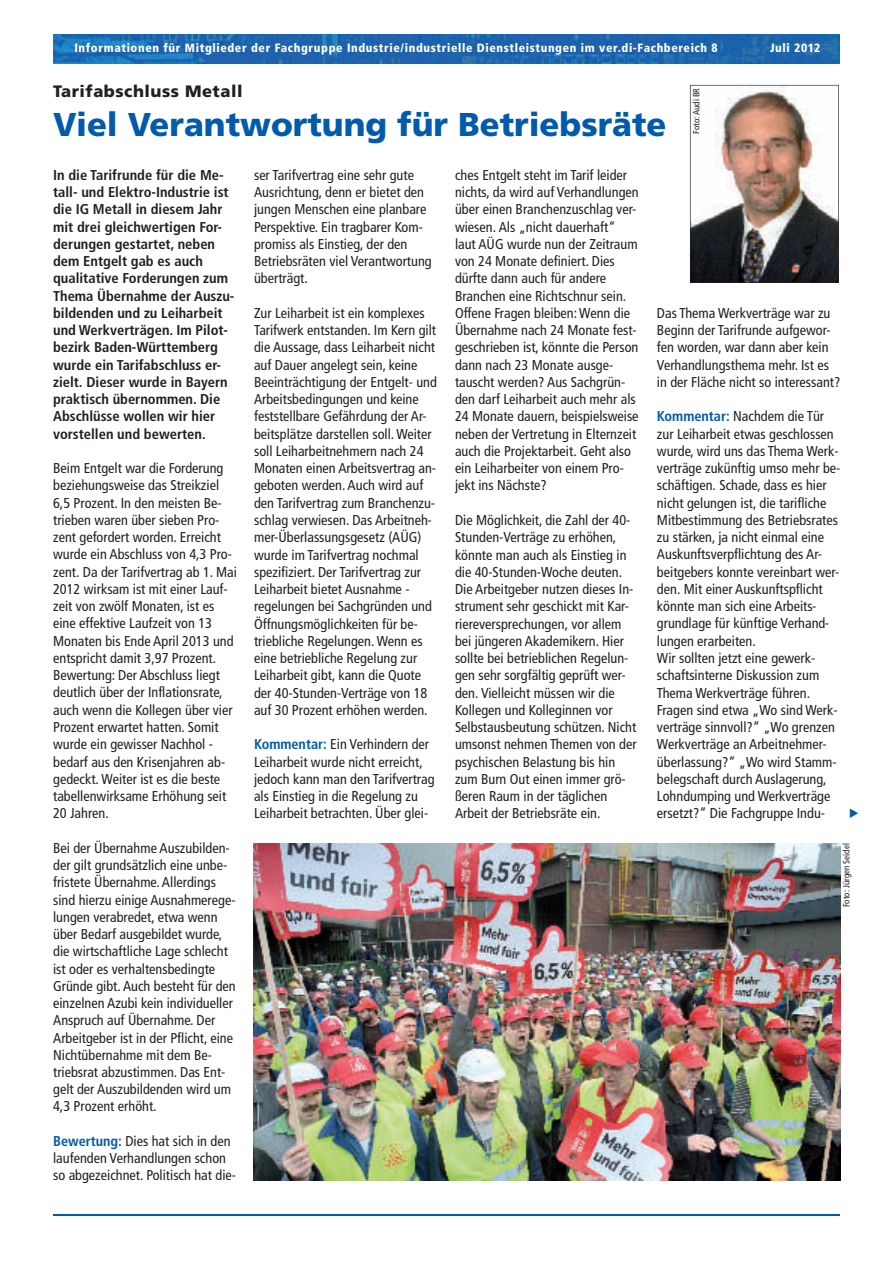
<style>
.page{position:relative;width:893px;height:1263px;background:#fff}
.page>*{position:absolute;margin:0;border:0;box-sizing:border-box;transform-origin:0 0}
.t1{font:900 33px "Frutiger LT";color:#015aaa}
.t2{font:900 16.5px "Frutiger LT";letter-spacing:.03em;color:#231f20}
.t3{font:condensed 14.25px/17.2px "Frutiger LT";color:#231f20}
.t4{font:700 condensed 14.25px/17.2px "Frutiger LT";color:#231f20}
.t5{font:900 condensed 12px "Frutiger LT";letter-spacing:.05em;color:#fff}
.t6{font:10.5px "Hira Kaku Pro W6";color:#015aaa}
.t7{font:condensed 9px "Frutiger LT";color:#231f20}
.s1{font-weight:700;color:#015aaa}
</style>
<div class="page">
<img style="left:53px;top:34px;width:787px;height:30px">
<hr style="left:53px;top:1214px;width:787px;height:2px;background:#015aaa">
<img style="left:690px;top:85px;width:149px;height:198px">
<img style="left:254px;top:843px;width:587px;height:338px">
<p class="t5" style="left:74px;top:43px;width:645px">Informationen für Mitglieder der Fachgruppe Industrie/industrielle Dienstleistungen im ver.di-Fachbereich 8</p>
<p class="t5" style="left:770px;top:43px;width:52px">Juli 2012</p>
<p class="t2" style="left:53px;top:85px;width:191px">Tarifabschluss Metall</p>
<h1 class="t1" style="left:53px;top:112px;width:615px">Viel Verantwortung für Betriebsräte</h1>
<p class="t7" style="left:693px;top:134px;width:47px;rotate:-90deg">Foto: Audi BR</p>
<p class="t4" style="left:53px;top:167px;width:183px">In die Tarifrunde für die Me&shy;tall- und Elektro-Industrie ist die IG Metall in diesem Jahr mit drei gleichwertigen For&shy;derungen gestartet, neben dem Entgelt gab es auch qualitative Forderungen zum<br>Thema Übernahme der Auszu&shy;bildenden und zu Leiharbeit und Werkverträgen. Im Pilot&shy;bezirk Baden-Württemberg wurde ein Tarifabschluss er&shy;zielt. Dieser wurde in Bayern praktisch übernommen. Die<br>Abschlüsse wollen wir hier vorstellen und bewerten.</p>
<p class="t3" style="left:53px;top:461px;width:185px">Beim Entgelt war die Forderung beziehungsweise das Streikziel<br>6,5 Prozent. In den meisten Be&shy;trieben waren über sieben Pro&shy;zent gefordert worden. Erreicht wurde ein Abschluss von 4,3 Pro&shy;zent. Da der Tarifvertrag ab 1. Mai<br>2012 wirksam ist mit einer Lauf&shy;zeit von zwölf Monaten, ist es eine effektive Laufzeit von 13<br>Monaten bis Ende April 2013 und entspricht damit 3,97 Prozent.<br>Bewertung: Der Abschluss liegt deutlich über der Inflationsrate, auch wenn die Kollegen über vier<br>Prozent erwartet hatten. Somit wurde ein gewisser Nachhol - bedarf aus den Krisenjahren ab&shy;gedeckt. Weiter ist es die beste tabellenwirksame Erhöhung seit<br>20 Jahren.</p>
<p class="t3" style="left:53px;top:840px;width:184px">Bei der Übernahme Auszubilden&shy;der gilt grundsätzlich eine unbe&shy;fristete Übernahme. Allerdings sind hierzu einige Ausnahmerege&shy;lungen verabredet, etwa wenn über Bedarf ausgebildet wurde, die wirtschaftliche Lage schlecht ist oder es verhaltensbedingte<br>Gründe gibt. Auch besteht für den einzelnen Azubi kein individueller<br>Anspruch auf Übernahme. Der<br>Arbeitgeber ist in der Pflicht, eine<br>Nichtübernahme mit dem Be&shy;triebsrat abzustimmen. Das Ent&shy;gelt der Auszubildenden wird um<br>4,3 Prozent erhöht.</p>
<p class="t3" style="left:53px;top:1133px;width:184px"><span class="s1">Bewertung:</span> Dies hat sich in den laufenden Verhandlungen schon so abgezeichnet. Politisch hat die-</p>
<p class="t3" style="left:254px;top:167px;width:179px">ser Tarifvertrag eine sehr gute<br>Ausrichtung, denn er bietet den jungen Menschen eine planbare<br>Perspektive. Ein tragbarer Kom&shy;promiss als Einstieg, der den<br>Betriebsräten viel Verantwortung überträgt.</p>
<p class="t3" style="left:254px;top:305px;width:184px">Zur Leiharbeit ist ein komplexes<br>Tarifwerk entstanden. Im Kern gilt die Aussage, dass Leiharbeit nicht auf Dauer angelegt sein, keine<br>Beeinträchtigung der Entgelt- und<br>Arbeitsbedingungen und keine feststellbare Gefährdung der Ar&shy;beitsplätze darstellen soll. Weiter soll Leiharbeitnehmern nach 24<br>Monaten einen Arbeitsvertrag an&shy;geboten werden. Auch wird auf den Tarifvertrag zum Branchenzu&shy;schlag verwiesen. Das Arbeitneh&shy;mer-Überlassungsgesetz (AÜG) wurde im Tarifvertrag nochmal spezifiziert. Der Tarifvertrag zur<br>Leiharbeit bietet Ausnahme - regelungen bei Sachgründen und<br>Öffnungsmöglichkeiten für be&shy;triebliche Regelungen. Wenn es eine betriebliche Regelung zur<br>Leiharbeit gibt, kann die Quote der 40-Stunden-Verträge von 18 auf 30 Prozent erhöhen werden.</p>
<p class="t3" style="left:254px;top:737px;width:182px"><span class="s1">Kommentar:</span> Ein Verhindern der<br>Leiharbeit wurde nicht erreicht, jedoch kann man den Tarifvertrag als Einstieg in die Regelung zu<br>Leiharbeit betrachten. Über glei-</p>
<p class="t3" style="left:455px;top:167px;width:185px">ches Entgelt steht im Tarif leider nichts, da wird auf Verhandlungen über einen Branchenzuschlag ver&shy;wiesen. Als „nicht dauerhaft“ laut AÜG wurde nun der Zeitraum von 24 Monate definiert. Dies dürfte dann auch für andere<br>Branchen eine Richtschnur sein.<br>Offene Fragen bleiben: Wenn die<br>Übernahme nach 24 Monate fest&shy;geschrieben ist, könnte die Person dann nach 23 Monate ausge&shy;tauscht werden? Aus Sachgrün&shy;den darf Leiharbeit auch mehr als<br>24 Monate dauern, beispielsweise neben der Vertretung in Elternzeit auch die Projektarbeit. Geht also ein Leiharbeiter von einem Pro&shy;jekt ins Nächste?</p>
<p class="t3" style="left:455px;top:512px;width:183px">Die Möglichkeit, die Zahl der 40-<br>Stunden-Verträge zu erhöhen, könnte man auch als Einstieg in die 40-Stunden-Woche deuten.<br>Die Arbeitgeber nutzen dieses In&shy;strument sehr geschickt mit Kar&shy;riereversprechungen, vor allem bei jüngeren Akademikern. Hier sollte bei betrieblichen Regelun&shy;gen sehr sorgfältig geprüft wer&shy;den. Vielleicht müssen wir die<br>Kollegen und Kolleginnen vor<br>Selbstausbeutung schützen. Nicht umsonst nehmen Themen von der psychischen Belastung bis hin zum Burn Out einen immer grö&shy;ßeren Raum in der täglichen<br>Arbeit der Betriebsräte ein.</p>
<p class="t3" style="left:657px;top:305px;width:185px">Das Thema Werkverträge war zu<br>Beginn der Tarifrunde aufgewor&shy;fen worden, war dann aber kein<br>Verhandlungsthema mehr. Ist es in der Fläche nicht so interessant?</p>
<p class="t3" style="left:657px;top:409px;width:185px"><span class="s1">Kommentar:</span> Nachdem die Tür zur Leiharbeit etwas geschlossen wurde, wird uns das Thema Werk&shy;verträge zukünftig umso mehr be&shy;schäftigen. Schade, dass es hier nicht gelungen ist, die tarifliche<br>Mitbestimmung des Betriebsrates zu stärken, ja nicht einmal eine<br>Auskunftsverpflichtung des Ar&shy;beitgebers konnte vereinbart wer&shy;den. Mit einer Auskunftspflicht könnte man sich eine Arbeits&shy;grundlage für künftige Verhand&shy;lungen erarbeiten.<br>Wir sollten jetzt eine gewerk&shy;schaftsinterne Diskussion zum<br>Thema Werkverträge führen.<br>Fragen sind etwa „Wo sind Werk&shy;verträge sinnvoll?“ „Wo grenzen<br>Werkverträge an Arbeitnehmer&shy;überlassung?“ „Wo wird Stamm&shy;belegschaft durch Auslagerung,<br>Lohndumping und Werkverträge ersetzt?“ Die Fachgruppe Indu-</p>
<p class="t6" style="left:863px;top:808px;width:12px;rotate:90deg">▲</p>
<p class="t7" style="left:843px;top:907px;width:65px;rotate:-90deg">Foto: Jürgen Seidel</p>
</div>
